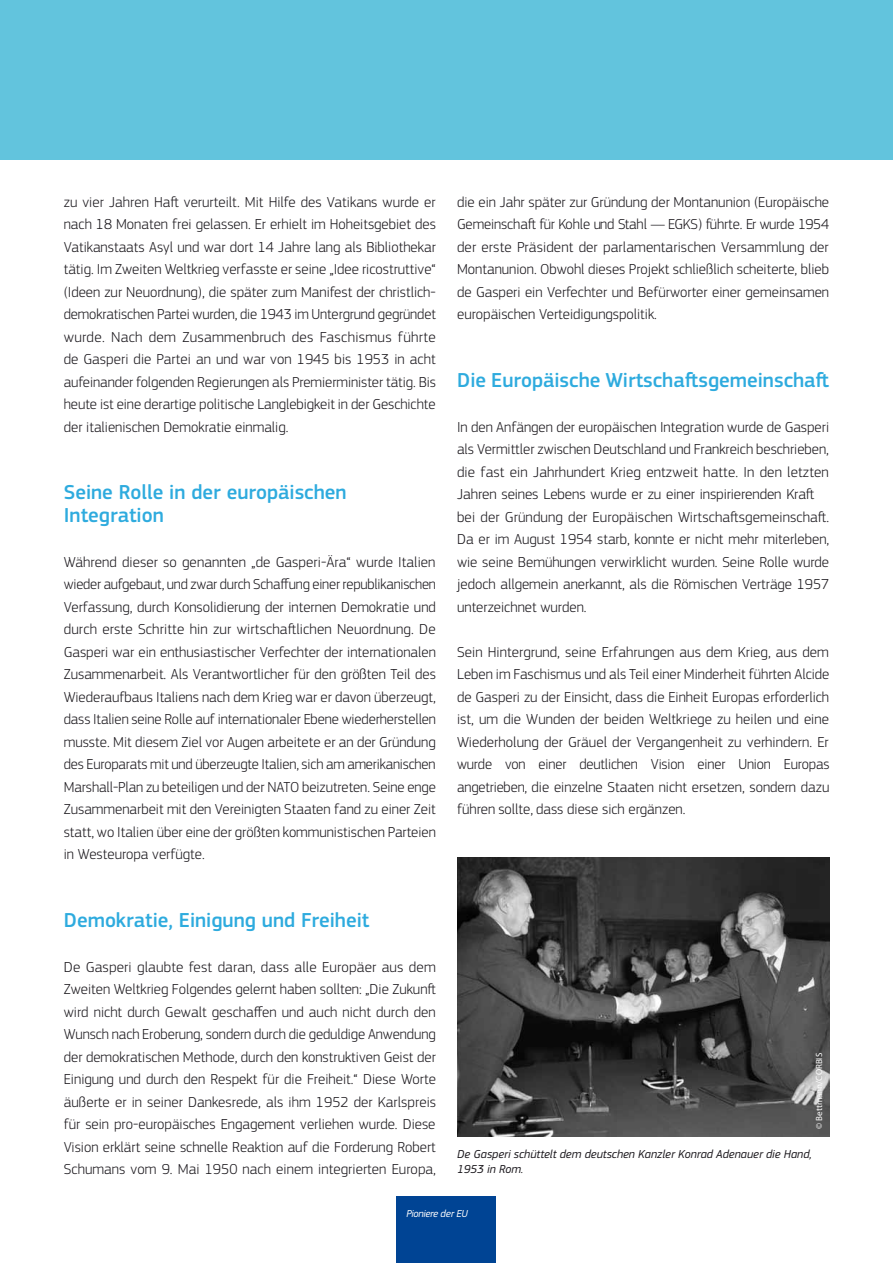
<style>
.page{position:relative;width:893px;height:1263px;background:#fff}
.page>*{position:absolute;margin:0;border:0;box-sizing:border-box;transform-origin:0 0}
.t1{font:500 21px/22.5px "EC Square Sans Pro";color:#2eabde}
.t2{font:300 15px/22.5px "EC Square Sans Pro";color:#1a171c;text-align:justify}
.t3{font:italic 12px/15px "EC Square Sans Pro";color:#1a171c}
.t4{font:italic 10.5px "EC Square Sans Pro";letter-spacing:-.03em;color:#fff}
.t5{font:9px "Myriad Pro";color:#fff}
</style>
<div class="page">
<div style="left:0;top:0;width:893px;height:160px;background:#62c4dd"></div>
<img style="left:457px;top:857px;width:372px;height:280px">
<div style="left:397px;top:1196px;width:99px;height:67px;background:#004494"></div>
<p class="t2" style="left:64px;top:190px;width:374px">zu vier Jahren Haft verurteilt. Mit Hilfe des Vatikans wurde er nach 18 Monaten frei gelassen. Er erhielt im Hoheitsgebiet des Vatikanstaats Asyl und war dort 14 Jahre lang als Bibliothekar tätig. Im Zweiten Weltkrieg verfasste er seine „Idee ricostruttive“ (Ideen zur Neuordnung), die später zum Manifest der christlich&shy;demokratischen Partei wurden, die 1943 im Untergrund gegründet wurde. Nach dem Zusammenbruch des Faschismus führte de Gasperi die Partei an und war von 1945 bis 1953 in acht aufeinander folgenden Regierungen als Premierminister tätig. Bis heute ist eine derartige politische Langlebigkeit in der Geschichte der italienischen Demokratie einmalig.</p>
<h1 class="t1" style="left:64px;top:481px;width:284px">Seine Rolle in der europäischen<br>Integration</h1>
<p class="t2" style="left:64px;top:550px;width:374px">Während dieser so genannten „de Gasperi-Ära“ wurde Italien wieder aufgebaut, und zwar durch Schaffung einer republikanischen Verfassung, durch Konsolidierung der internen Demokratie und durch erste Schritte hin zur wirtschaftlichen Neuordnung. De Gasperi war ein enthusiastischer Verfechter der internationalen Zusammenarbeit. Als Verantwortlicher für den größten Teil des Wiederaufbaus Italiens nach dem Krieg war er davon überzeugt, dass Italien seine Rolle auf internationaler Ebene wiederherstellen musste. Mit diesem Ziel vor Augen arbeitete er an der Gründung des Europarats mit und überzeugte Italien, sich am amerikanischen Marshall-Plan zu beteiligen und der NATO beizutreten. Seine enge Zusammenarbeit mit den Vereinigten Staaten fand zu einer Zeit statt, wo Italien über eine der größten kommunistischen Parteien in Westeuropa verfügte.</p>
<h1 class="t1" style="left:64px;top:909px;width:307px">Demokratie, Einigung und Freiheit</h1>
<p class="t2" style="left:64px;top:955px;width:374px">De Gasperi glaubte fest daran, dass alle Europäer aus dem Zweiten Weltkrieg Folgendes gelernt haben sollten: „Die Zukunft wird nicht durch Gewalt geschaffen und auch nicht durch den Wunsch nach Eroberung, sondern durch die geduldige Anwendung der demokratischen Methode, durch den konstruktiven Geist der Einigung und durch den Respekt für die Freiheit.“ Diese Worte äußerte er in seiner Dankesrede, als ihm 1952 der Karlspreis für sein pro-europäisches Engagement verliehen wurde. Diese Vision erklärt seine schnelle Reaktion auf die Forderung Robert Schumans vom 9. Mai 1950 nach einem integrierten Europa,</p>
<p class="t2" style="left:457px;top:190px;width:374px">die ein Jahr später zur Gründung der Montanunion (Europäische Gemeinschaft für Kohle und Stahl — EGKS) führte. Er wurde 1954 der erste Präsident der parlamentarischen Versammlung der Montanunion. Obwohl dieses Projekt schließlich scheiterte, blieb de Gasperi ein Verfechter und Befürworter einer gemeinsamen europäischen Verteidigungspolitik.</p>
<h1 class="t1" style="left:457px;top:369px;width:374px">Die Europäische Wirtschaftsgemeinschaft</h1>
<p class="t2" style="left:457px;top:415px;width:374px;text-align:left">In den Anfängen der europäischen Integration wurde de Gasperi als Vermittler zwischen Deutschland und Frankreich beschrieben, die fast ein Jahrhundert Krieg entzweit hatte. In den letzten Jahren seines Lebens wurde er zu einer inspirierenden Kraft bei der Gründung der Europäischen Wirtschaftsgemeinschaft.<br>Da er im August 1954 starb, konnte er nicht mehr miterleben, wie seine Bemühungen verwirklicht wurden. Seine Rolle wurde jedoch allgemein anerkannt, als die Römischen Verträge 1957 unterzeichnet wurden.</p>
<p class="t2" style="left:457px;top:640px;width:374px">Sein Hintergrund, seine Erfahrungen aus dem Krieg, aus dem Leben im Faschismus und als Teil einer Minderheit führten Alcide de Gasperi zu der Einsicht, dass die Einheit Europas erforderlich ist, um die Wunden der beiden Weltkriege zu heilen und eine Wiederholung der Gräuel der Vergangenheit zu verhindern. Er wurde von einer deutlichen Vision einer Union Europas angetrieben, die einzelne Staaten nicht ersetzen, sondern dazu führen sollte, dass diese sich ergänzen.</p>
<p class="t5" style="left:814px;top:1129px;width:77px;rotate:-90deg">© Bettmann/CORBIS</p>
<p class="t3" style="left:457px;top:1147px;width:356px">De Gasperi schüttelt dem deutschen Kanzler Konrad Adenauer die Hand,<br>1953 in Rom.</p>
<p class="t4" style="left:406px;top:1208px;width:63px">Pioniere der EU</p>
</div>
